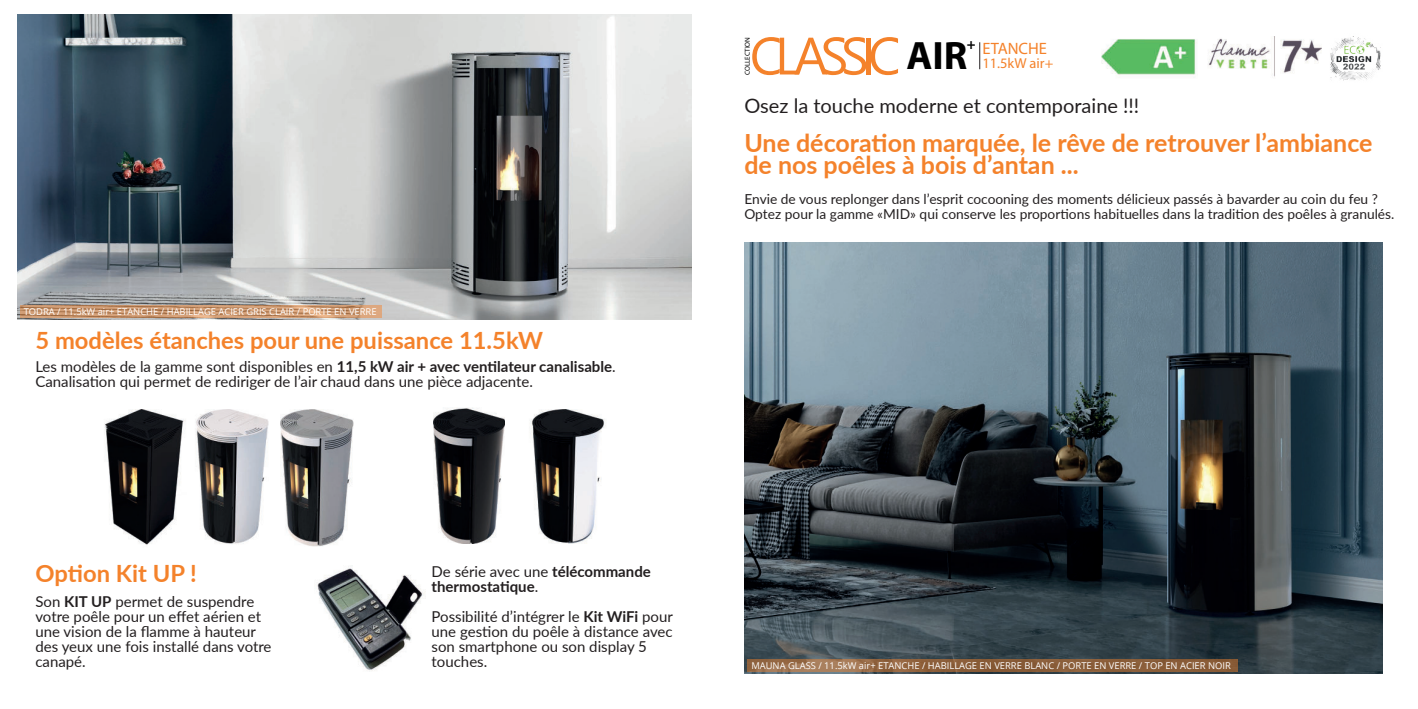
<style>
.page{position:relative;width:1418px;height:709px;background:#fff}
.page>*{position:absolute;margin:0;border:0;box-sizing:border-box;transform-origin:0 0}
.t1{font:700 39.75px "Myriad Pro";color:#000}
.t2{font:700 25px/22.5px "Lato";color:#f4822b}
.t3{font:700 23.75px "Lato";color:#f4822b}
.t4{font:20px "Lato";color:#231f20}
.t5{font:16.5px "Myriad Pro";color:#f4822b}
.t6{font:15px/15px "Lato";color:#231f20}
.t7{font:700 15px/15px "Lato";color:#231f20}
.t8{font:700 14.75px "Myriad Pro";color:#000}
.t9{font:14.5px "Myriad Pro";color:#f4822b}
.t10{font:13.75px/15px "Lato";color:#231f20}
.t11{font:9.38px "Open Sans";color:#fff}
.t12{font:7.12px "Myriad Pro";color:#000}
.s1{font-weight:700}
.s2{font-weight:400}
</style>
<div class="page">
<img style="left:1101px;top:36px;width:220px;height:41px">
<img style="left:18px;top:14px;width:673px;height:306px">
<img style="left:104px;top:409px;width:82px;height:136px">
<img style="left:530px;top:409px;width:76px;height:135px">
<img style="left:433px;top:408px;width:72px;height:136px">
<img style="left:744px;top:242px;width:638px;height:431px">
<svg style="left:20px;top:306px;width:362px;height:12px;background:#c8946c"></svg>
<svg style="left:747px;top:659px;width:490px;height:12px;background:#8f633e"></svg>
<svg style="left:979px;top:42px;width:1px;height:27px"></svg>
<img style="left:317px;top:565px;width:108px;height:106px">
<img style="left:1330px;top:36px;width:51px;height:45px">
<img style="left:196px;top:409px;width:73px;height:135px">
<img style="left:280px;top:409px;width:73px;height:137px">
<p class="t11" style="left:24px;top:307px;width:354px">TODRA / 11.5kW air+ ETANCHE / HABILLAGE ACIER GRIS CLAIR / PORTE EN VERRE</p>
<h3 class="t3" style="left:35px;top:323px;width:509px">5 modèles étanches pour une puissance 11.5kW</h3>
<p class="t6" style="left:35px;top:358px;width:582px">Les modèles de la gamme sont disponibles en <span class="s1">11,5 kW air + avec ventilateur canalisable</span>.<br>Canalisation qui permet de rediriger de l’air chaud dans une pièce adjacente.</p>
<h3 class="t3" style="left:35px;top:555px;width:163px">Option Kit UP !</h3>
<p class="t6" style="left:35px;top:594px;width:238px">Son <span class="s1">KIT UP</span> permet de suspendre votre poêle pour un effet aérien et une vision de la flamme à hauteur des yeux une fois installé dans votre canapé.</p>
<p class="t7" style="left:431px;top:563px;width:221px"><span class="s2">De série avec une</span> télécommande thermostatique<span class="s2">.</span></p>
<p class="t6" style="left:431px;top:608px;width:243px">Possibilité d’intégrer le <span class="s1">Kit WiFi</span> pour une gestion du poêle à distance avec son smartphone ou son display 5 touches.</p>
<p class="t12" style="left:743px;top:75px;width:40px;rotate:-90deg">COLLECTION</p>
<p class="t5" style="left:982px;top:39px;width:66px">ETANCHE</p>
<h1 class="t1" style="left:906px;top:36px;width:62px">AIR</h1>
<p class="t8" style="left:966px;top:37px;width:10px">+</p>
<p class="t9" style="left:982px;top:54px;width:72px">11.5kW air+</p>
<h3 class="t4" style="left:744px;top:91px;width:396px">Osez la touche moderne et contemporaine !!!</h3>
<h2 class="t2" style="left:744px;top:130px;width:629px">Une décoration marquée, le rêve de retrouver l’ambiance de nos poêles à bois d’antan ...</h2>
<p class="t10" style="left:744px;top:191px;width:651px">Envie de vous replonger dans l’esprit cocooning des moments délicieux passés à bavarder au coin du feu ?<br>Optez pour la gamme «MID» qui conserve les proportions habituelles dans la tradition des poêles à granulés.</p>
<p class="t11" style="left:751px;top:660px;width:481px">MAUNA GLASS / 11.5kW air+ ETANCHE / HABILLAGE EN VERRE BLANC / PORTE EN VERRE / TOP EN ACIER NOIR</p>
</div>
